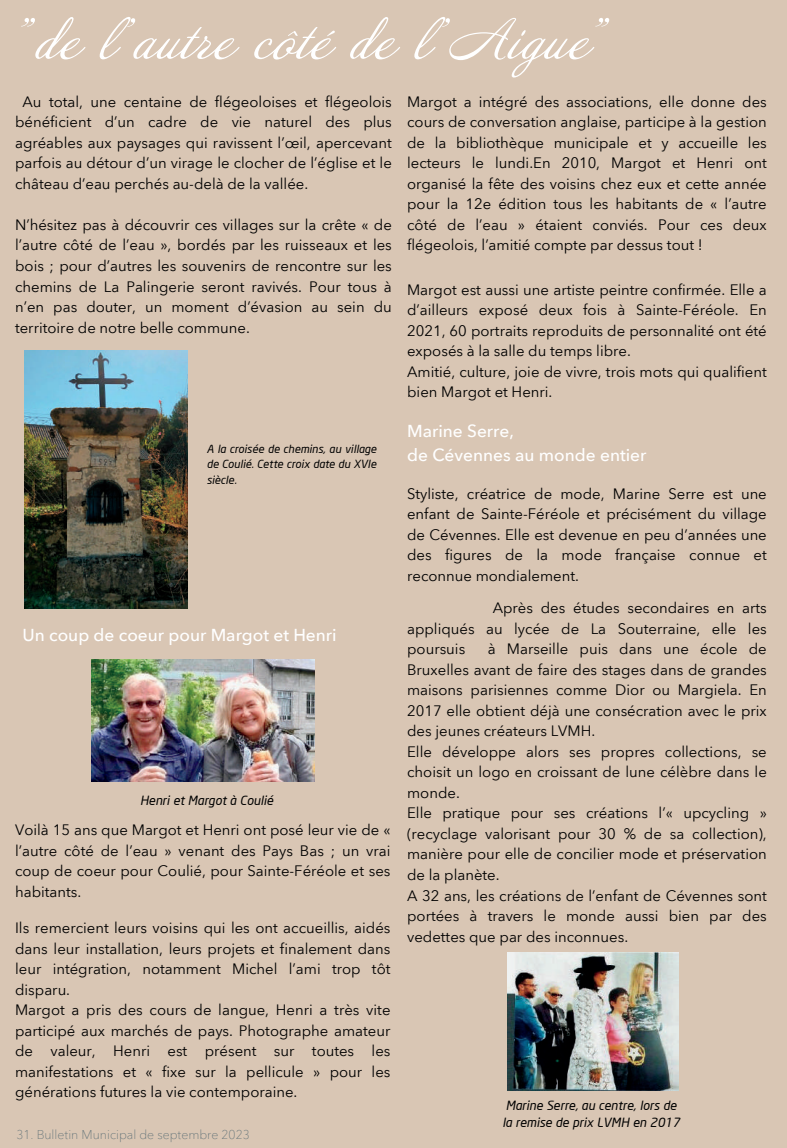
<style>
.page{position:relative;width:787px;height:1148px;background:#fff}
.page>*{position:absolute;margin:0;border:0;box-sizing:border-box;transform-origin:0 0}
.t1{font:50.85px "Annabelle";color:#fff}
.t2{font:500 17.25px/24.2px "Avenir Next Thai Modern";color:#fff}
.t3{font:14.85px/20.5px "Avenir Next Thai Modern";color:#000;text-align:justify}
.t4{font:italic 12.45px/17.2px "Neo Sans";color:#000}
.t5{font:100 12.45px "Avenir Next Thai Modern";color:#5a6d74}
.t6{font:italic 11.1px/15.1px "Neo Sans";color:#000;text-align:justify}
</style>
<div class="page">
<div style="left:0;top:0;width:786px;height:1147px;background:#d9c6b4"></div>
<img style="left:92px;top:659px;width:223px;height:123px">
<img style="left:25px;top:351px;width:162px;height:257px">
<img style="left:507px;top:952px;width:171px;height:138px">
<h1 class="t1" style="left:15px;top:8px;width:595px">"de l'autre côté de l'Aigue"</h1>
<p class="t3" style="left:15px;top:90px;width:378px;text-indent:7px">Au total, une centaine de flégeoloises et flégeolois bénéficient d’un cadre de vie naturel des plus agréables aux paysages qui ravissent l’œil, apercevant parfois au détour d’un virage le clocher de l’église et le château d’eau perchés au-delà de la vallée.</p>
<p class="t3" style="left:15px;top:214px;width:378px">N’hésitez pas à découvrir ces villages sur la crête « de l’autre côté de l’eau », bordés par les ruisseaux et les bois ; pour d’autres les souvenirs de rencontre sur les chemins de La Palingerie seront ravivés. Pour tous à n’en pas douter, un moment d’évasion au sein du territoire de notre belle commune.</p>
<p class="t3" style="left:407px;top:90px;width:361px">Margot a intégré des associations, elle donne des cours de conversation anglaise, participe à la gestion de la bibliothèque municipale et y accueille les lecteurs le lundi.En 2010, Margot et Henri ont organisé la fête des voisins chez eux et cette année pour la 12e édition tous les habitants de « l’autre côté de l’eau » étaient conviés. Pour ces deux flégeolois, l’amitié compte par dessus tout !</p>
<p class="t3" style="left:407px;top:278px;width:361px;text-align:left">Margot est aussi une artiste peintre confirmée. Elle a d’ailleurs exposé deux fois à Sainte-Féréole. En 2021, 60 portraits reproduits de personnalité ont été exposés à la salle du temps libre.<br>Amitié, culture, joie de vivre, trois mots qui qualifient bien Margot et Henri.</p>
<p class="t6" style="left:207px;top:441px;width:171px">A la croisée de chemins, au village de Coulié. Cette croix date du XVIe siècle.</p>
<p class="t2" style="left:22px;top:621px;width:316px">Un coup de coeur pour Margot et Henri</p>
<p class="t4" style="left:140px;top:792px;width:135px">Henri et Margot à Coulié</p>
<p class="t3" style="left:15px;top:818px;width:377px">Voilà 15 ans que Margot et Henri ont posé leur vie de « l’autre côté de l’eau » venant des Pays Bas ; un vrai coup de coeur pour Coulié, pour Sainte-Féréole et ses habitants.</p>
<p class="t3" style="left:15px;top:916px;width:377px;text-align:left">Ils remercient leurs voisins qui les ont accueillis, aidés dans leur installation, leurs projets et finalement dans leur intégration, notamment Michel l’ami trop tôt disparu.<br>Margot a pris des cours de langue, Henri a très vite participé aux marchés de pays. Photographe amateur de valeur, Henri est présent sur toutes les manifestations et « fixe sur la pellicule » pour les générations futures la vie contemporaine.</p>
<p class="t5" style="left:16px;top:1125px;width:235px">31. Bulletin Municipal de septembre 2023</p>
<p class="t2" style="left:407px;top:418px;width:241px">Marine Serre,<br>de Cévennes au monde entier</p>
<p class="t3" style="left:407px;top:482px;width:361px">Styliste, créatrice de mode, Marine Serre est une enfant de Sainte-Féréole et précisément du village de Cévennes. Elle est devenue en peu d’années une des figures de la mode française connue et reconnue mondialement.</p>
<p class="t3" style="left:407px;top:597px;width:361px;text-indent:85px">Après des études secondaires en arts appliqués au lycée de La Souterraine, elle les poursuis</p>
<p class="t3" style="left:407px;top:638px;width:361px;text-align:left;text-indent:81px">à Marseille puis dans une école de Bruxelles avant de faire des stages dans de grandes maisons parisiennes comme Dior ou Margiela. En 2017 elle obtient déjà une consécration avec le prix des jeunes créateurs LVMH.<br>Elle développe alors ses propres collections, se choisit un logo en croissant de lune célèbre dans le monde.<br>Elle pratique pour ses créations l’« upcycling » (recyclage valorisant pour 30 % de sa collection), manière pour elle de concilier mode et préservation de la planète.<br>A 32 ans, les créations de l’enfant de Cévennes sont portées à travers le monde aussi bien par des vedettes que par des inconnues.</p>
<p class="t4" style="left:502px;top:1096px;width:179px">Marine Serre, au centre, lors de la remise de prix LVMH en 2017</p>
</div>
